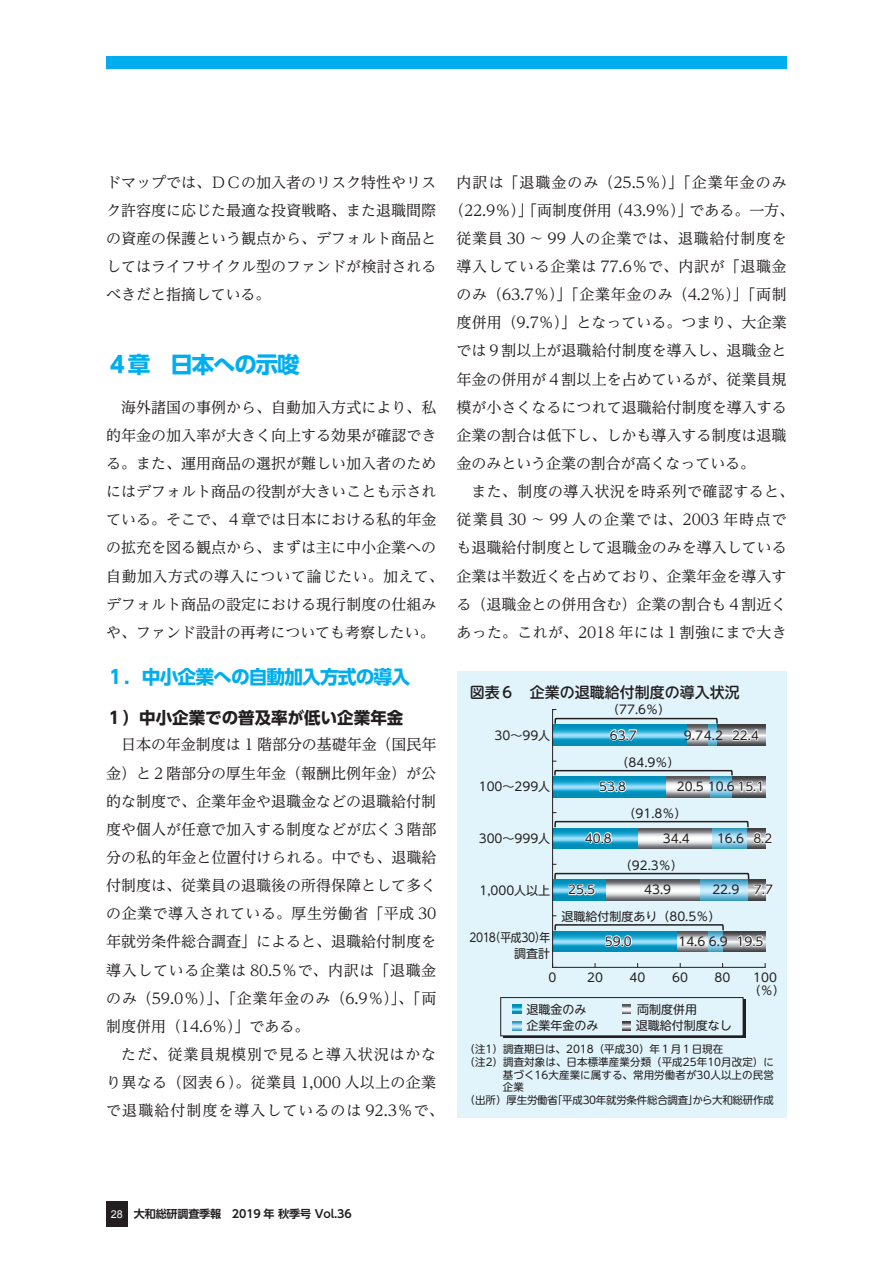
<style>
.page{position:relative;width:893px;height:1263px;background:#fff}
.page>*{position:absolute;margin:0;border:0;box-sizing:border-box;transform-origin:0 0}
.t1{font:700 22.5px "UD Shin Go Pr 6";letter-spacing:-.05em;color:#00aeef}
.t2{font:700 18.75px "UD Shin Go Pr 6";letter-spacing:-.05em;color:#00aeef}
.t3{font:700 16.5px "UD Shin Go Pr 6";color:#231f20}
.t4{font:15px/28.2px "UD Reimin Pr 6";color:#231f20;text-align:justify}
.t5{font:15px/28.2px "UD Reimin Pr 6";letter-spacing:.055em;color:#231f20;text-align:center}
.t6{font:15px "UD Reimin Pr 6";letter-spacing:.04em;color:#231f20}
.t7{font:15px "UD Reimin Pr 6";letter-spacing:.045em;color:#231f20}
.t8{font:15px "UD Reimin Pr 6";letter-spacing:.065em;color:#231f20}
.t9{font:15px "UD Reimin Pr 6";letter-spacing:.08em;color:#231f20}
.t10{font:15px "UD Reimin Pr 6";letter-spacing:.02em;color:#231f20}
.t11{font:15px "UD Reimin Pr 6";letter-spacing:.03em;color:#231f20}
.t12{font:500 15px "UD Shin M Go Pr 6";color:#231f20}
.t13{font:12px/12.9px "UD Shin M Go Pr 6";color:#231f20;text-align:center}
.t14{font:12px/15.9px "UD Shin M Go Pr 6";letter-spacing:-.03em;color:#231f20;text-align:right;scale:.9 1}
.t15{font:700 11.1px "UD Shin Go Pr 6 De";letter-spacing:-.01em;color:#231f20}
.t16{font:10.5px "UD Shin M Go Pr 6";color:#231f20}
.t17{font:10.5px "UD Shin M Go Pr 6";letter-spacing:-.025em;color:#231f20}
.s1{font-family:"Arial";font-weight:400;font-size:10.8px;color:#fff}
</style>
<div class="page">
<div style="left:106px;top:56px;width:681px;height:13px;background:#00aeef"></div>
<div style="left:106px;top:1201px;width:22px;height:26px;background:#231f20"></div>
<div style="left:457px;top:671px;width:330px;height:447px;background:#e1f4fc"></div>
<div style="left:553px;top:931px;width:125px;height:21px;background:#008db8"></div>
<div style="left:553px;top:880px;width:54px;height:20px;background:#008db8"></div>
<div style="left:553px;top:828px;width:86px;height:21px;background:#008db8"></div>
<div style="left:553px;top:776px;width:114px;height:21px;background:#008db8"></div>
<div style="left:553px;top:725px;width:135px;height:20px;background:#008db8"></div>
<div style="left:688px;top:725px;width:21px;height:20px;background:#828487"></div>
<div style="left:667px;top:776px;width:44px;height:21px;background:linear-gradient(to right,#86888b,#86888b)"></div>
<div style="left:639px;top:828px;width:74px;height:21px;background:linear-gradient(to right,#7e8083,#7e8083)"></div>
<svg style="left:606px;top:896px;width:94px;height:4px"></svg>
<svg style="left:678px;top:948px;width:31px;height:4px"></svg>
<div style="left:708px;top:725px;width:9px;height:20px;background:#60b1d0"></div>
<svg style="left:710px;top:793px;width:23px;height:4px"></svg>
<div style="left:712px;top:828px;width:36px;height:21px;background:linear-gradient(to right,#5dafcf,#5dafcf)"></div>
<svg style="left:700px;top:896px;width:49px;height:4px"></svg>
<svg style="left:709px;top:948px;width:15px;height:4px"></svg>
<svg style="left:724px;top:931px;width:41px;height:21px"></svg>
<svg style="left:749px;top:896px;width:16px;height:4px"></svg>
<svg style="left:748px;top:845px;width:17px;height:4px"></svg>
<svg style="left:733px;top:776px;width:32px;height:21px"></svg>
<svg style="left:717px;top:725px;width:48px;height:20px"></svg>
<hr style="left:556px;top:967px;width:209px;height:1px;background:#231f20">
<hr style="left:552px;top:709px;width:1px;height:258px;background:#231f20">
<svg style="left:554px;top:924px;width:171px;height:24px"></svg>
<svg style="left:554px;top:717px;width:164px;height:25px"></svg>
<svg style="left:736px;top:934px;width:28px;height:14px"></svg>
<svg style="left:553px;top:872px;width:220px;height:24px"></svg>
<svg style="left:554px;top:820px;width:219px;height:25px"></svg>
<svg style="left:553px;top:769px;width:210px;height:24px"></svg>
<svg style="left:730px;top:726px;width:30px;height:15px"></svg>
<div style="left:503px;top:1000px;width:242px;height:38px;background:#231f20"></div>
<div style="left:501px;top:997px;width:242px;height:39px;background:#e1f4fc"></div>
<div style="left:500px;top:997px;width:243px;height:39px;border:1px solid #231f20"></div>
<svg style="left:513px;top:1005px;width:8px;height:8px"></svg>
<svg style="left:513px;top:1022px;width:8px;height:8px"></svg>
<svg style="left:622px;top:1022px;width:9px;height:8px"></svg>
<svg style="left:622px;top:1005px;width:9px;height:8px"></svg>
<p class="t4" style="left:106px;top:167px;width:331px">ドマップでは、ＤＣの加入者のリスク特性やリスク許容度に応じた最適な投資戦略、また退職間際の資産の保護という観点から、デフォルト商品としてはライフサイクル型のファンドが検討されるべきだと指摘している。</p>
<h1 class="t1" style="left:106px;top:346px;width:195px">４章　日本への示唆</h1>
<p class="t4" style="left:106px;top:392px;width:339px;text-align:left;text-indent:15px">海外諸国の事例から、自動加入方式により、私的年金の加入率が大きく向上する効果が確認できる。また、運用商品の選択が難しい加入者のためにはデフォルト商品の役割が大きいことも示されている。そこで、４章では日本における私的年金の拡充を図る観点から、まずは主に中小企業への自動加入方式の導入について論じたい。加えて、デフォルト商品の設定における現行制度の仕組みや、ファンド設計の再考についても考察したい。</p>
<p class="t2" style="left:106px;top:661px;width:305px">１．中小企業への自動加入方式の導入</p>
<p class="t3" style="left:106px;top:704px;width:298px">１）中小企業での普及率が低い企業年金</p>
<p class="t4" style="left:106px;top:730px;width:332px;text-indent:15px">日本の年金制度は 1 階部分の基礎年金（国民年金）と２階部分の厚生年金（報酬比例年金）が公的な制度で、企業年金や退職金などの退職給付制度や個人が任意で加入する制度などが広く３階部分の私的年金と位置付けられる。中でも、退職給付制度は、従業員の退職後の所得保障として多くの企業で導入されている。厚生労働省「平成 30年就労条件総合調査」によると、退職給付制度を導入している企業は 80.5％で、内訳は「退職金のみ（59.0％）」、「企業年金のみ（6.9％）」、「両制度併用（14.6％）」である。</p>
<p class="t5" style="left:106px;top:1040px;width:339px">ただ、従業員規模別で見ると導入状況はかな<br>り異なる（図表６）。従業員 1,000 人以上の企業で退職給付制度を導入しているのは 92.3％で、</p>
<p class="t8" style="left:457px;top:170px;width:332px">内訳は「退職金のみ（25.5％）」「企業年金のみ</p>
<p class="t4" style="left:449px;top:195px;width:347px">（22.9％）」「両制度併用（43.9％）」である。一方、</p>
<p class="t6" style="left:457px;top:226px;width:332px">従業員 30 ～ 99 人の企業では、退職給付制度を</p>
<p class="t6" style="left:457px;top:254px;width:331px">導入している企業は 77.6％で、内訳が「退職金</p>
<p class="t7" style="left:457px;top:282px;width:332px">のみ（63.7％）」「企業年金のみ（4.2％）」「両制</p>
<p class="t4" style="left:457px;top:308px;width:332px">度併用（9.7％）」となっている。つまり、大企業</p>
<p class="t4" style="left:457px;top:336px;width:331px">では９割以上が退職給付制度を導入し、退職金と</p>
<p class="t4" style="left:457px;top:364px;width:331px">年金の併用が４割以上を占めているが、従業員規</p>
<p class="t4" style="left:457px;top:392px;width:331px">模が小さくなるにつれて退職給付制度を導入する</p>
<p class="t4" style="left:457px;top:421px;width:331px">企業の割合は低下し、しかも導入する制度は退職</p>
<p class="t4" style="left:457px;top:449px;width:300px">金のみという企業の割合が高くなっている。</p>
<p class="t11" style="left:471px;top:479px;width:324px">また、制度の導入状況を時系列で確認すると、</p>
<p class="t9" style="left:457px;top:507px;width:332px">従業員 30 ～ 99 人の企業では、2003 年時点で</p>
<p class="t4" style="left:457px;top:533px;width:331px">も退職給付制度として退職金のみを導入している</p>
<p class="t4" style="left:457px;top:561px;width:331px">企業は半数近くを占めており、企業年金を導入す</p>
<p class="t4" style="left:457px;top:589px;width:331px">る（退職金との併用含む）企業の割合も４割近く</p>
<p class="t10" style="left:457px;top:620px;width:331px">あった。これが、2018 年には１割強にまで大き</p>
<p class="t12" style="left:470px;top:679px;width:271px">図表６　企業の退職給付制度の導入状況</p>
<p class="t13" style="left:607px;top:702px;width:64px">（77.6％）</p>
<p class="t13" style="left:495px;top:728px;width:57px">30～99人</p>
<p class="t13" style="left:610px;top:728px;width:28px">63.7</p>
<p class="t13" style="left:684px;top:728px;width:40px">9.74.2</p>
<p class="t13" style="left:732px;top:728px;width:28px">22.4</p>
<p class="t13" style="left:479px;top:780px;width:73px">100～299人</p>
<p class="t13" style="left:616px;top:755px;width:64px">（84.9％）</p>
<p class="t13" style="left:623px;top:806px;width:64px">（91.8％）</p>
<p class="t13" style="left:599px;top:779px;width:28px">53.8</p>
<p class="t13" style="left:677px;top:779px;width:89px">20.5 10.6 15.1</p>
<p class="t13" style="left:479px;top:831px;width:73px">300～999人</p>
<p class="t13" style="left:585px;top:831px;width:28px">40.8</p>
<p class="t13" style="left:663px;top:831px;width:28px">34.4</p>
<p class="t13" style="left:717px;top:831px;width:28px">16.6</p>
<p class="t13" style="left:753px;top:831px;width:21px">8.2</p>
<p class="t13" style="left:620px;top:858px;width:64px">（92.3％）</p>
<p class="t13" style="left:479px;top:883px;width:72px">1,000人以上</p>
<p class="t13" style="left:568px;top:882px;width:28px">25.5</p>
<p class="t13" style="left:644px;top:882px;width:28px">43.9</p>
<p class="t13" style="left:712px;top:883px;width:28px">22.9</p>
<p class="t13" style="left:754px;top:883px;width:21px">7.7</p>
<p class="t13" style="left:561px;top:909px;width:160px">退職給付制度あり（80.5％）</p>
<p class="t14" style="left:469px;top:928px;width:91px">2018(平成30)年調査計</p>
<p class="t13" style="left:605px;top:934px;width:28px">59.0</p>
<p class="t13" style="left:678px;top:934px;width:51px">14.6 6.9</p>
<p class="t13" style="left:737px;top:934px;width:28px">19.5</p>
<p class="t13" style="left:549px;top:970px;width:9px">0</p>
<p class="t13" style="left:587px;top:970px;width:17px">20</p>
<p class="t13" style="left:630px;top:970px;width:17px">40</p>
<p class="t13" style="left:672px;top:970px;width:17px">60</p>
<p class="t13" style="left:715px;top:970px;width:17px">80</p>
<p class="t13" style="left:749px;top:970px;width:37px">100（％）</p>
<p class="t13" style="left:526px;top:1002px;width:61px">退職金のみ</p>
<p class="t13" style="left:637px;top:1002px;width:61px">両制度併用</p>
<p class="t13" style="left:526px;top:1018px;width:73px">企業年金のみ</p>
<p class="t13" style="left:636px;top:1018px;width:97px">退職給付制度なし</p>
<p class="t16" style="left:465px;top:1040px;width:260px">（注1）調査期日は、2018（平成30）年１月１日現在</p>
<p class="t16" style="left:465px;top:1053px;width:311px">（注2）調査対象は、日本標準産業分類（平成25年10月改定）に</p>
<p class="t16" style="left:503px;top:1066px;width:273px">基づく16大産業に属する、常用労働者が30人以上の民営</p>
<p class="t16" style="left:503px;top:1078px;width:22px">企業</p>
<p class="t17" style="left:470px;top:1091px;width:306px">(出所）厚生労働省「平成30年就労条件総合調査」から大和総研作成</p>
<p class="t15" style="left:111px;top:1205px;width:242px"><span class="s1">28</span> 大和総研調査季報　2019 年 秋季号 Vol.36</p>
</div>
